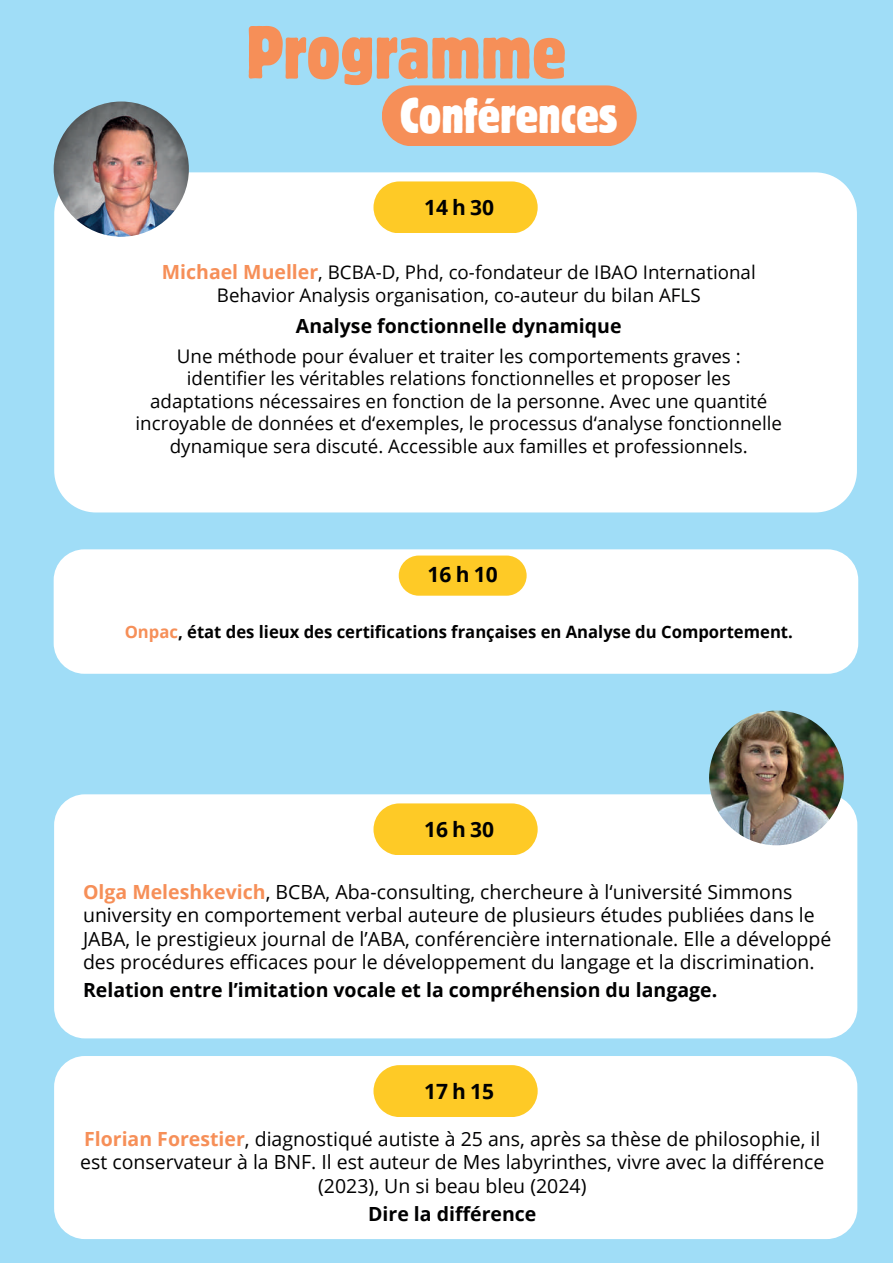
<style>
.page{position:relative;width:893px;height:1263px;background:#a0ddf7}
.page>*{position:absolute;margin:0;border:0;box-sizing:border-box;transform-origin:0 0}
.t1{font:condensed 74.1px "Block BE";color:#f68f58}
.t2{font:condensed 49.35px "Block BE";color:#fff}
.t3{font:700 21px "Open Sans";color:#000001}
.t4{font:19.5px/23.4px "Open Sans";color:#000001}
.t5{font:700 19.5px "Open Sans";color:#000001}
.t6{font:18.75px/22.5px "Open Sans";color:#000001;text-align:center}
.t7{font:700 17.1px "Open Sans";color:#000001}
.s1{font-weight:700;font-size:19.5px;color:#f68f58}
.s2{color:#f68f58}
.s3{font-weight:700;color:#f68f58}
</style>
<div class="page">
<div style="left:54px;top:1056px;width:803px;height:183px;background:#fff;border-radius:31px"></div>
<div style="left:54px;top:794px;width:803px;height:244px;background:#fff;border-radius:31px"></div>
<svg style="left:382px;top:85px;width:255px;height:61px;background:#f19361"></svg>
<div style="left:54px;top:172px;width:803px;height:340px;background:#fff"></div>
<svg style="left:373px;top:181px;width:165px;height:52px;background:#fece37"></svg>
<svg style="left:373px;top:803px;width:165px;height:52px;background:#fece37"></svg>
<svg style="left:373px;top:1065px;width:165px;height:52px;background:#fecd36"></svg>
<img style="left:54px;top:102px;width:135px;height:135px;border-radius:68px">
<img style="left:709px;top:710px;width:135px;height:135px;border-radius:67px">
<div style="left:54px;top:549px;width:804px;height:125px;background:#fff;border-radius:31px"></div>
<div style="left:399px;top:555px;width:128px;height:41px;background:#feca26;border-radius:20px"></div>
<h1 class="t1" style="left:246px;top:10px;width:321px">Programme</h1>
<h2 class="t2" style="left:400px;top:87px;width:219px">Conférences</h2>
<p class="t3" style="left:424px;top:193px;width:72px">14 h 30</p>
<p class="t6" style="left:162px;top:261px;width:595px"><span class="s1">Michael Mueller</span>, BCBA-D, Phd, co-fondateur de IBAO International<br>Behavior Analysis organisation, co-auteur du bilan AFLS</p>
<p class="t5" style="left:296px;top:312px;width:327px">Analyse fonctionnelle dynamique</p>
<p class="t6" style="left:135px;top:344px;width:648px">Une méthode pour évaluer et traiter les comportements graves : identifier les véritables relations fonctionnelles et proposer les adaptations nécessaires en fonction de la personne. Avec une quantité incroyable de données et d‘exemples, le processus d‘analyse fonctionnelle dynamique sera discuté. Accessible aux familles et professionnels.</p>
<p class="t3" style="left:428px;top:559px;width:72px">16 h 10</p>
<p class="t7" style="left:125px;top:620px;width:670px"><span class="s2">Onpac</span>, état des lieux des certifications françaises en Analyse du Comportement.</p>
<p class="t3" style="left:424px;top:815px;width:72px">16 h 30</p>
<p class="t4" style="left:83px;top:879px;width:750px"><span class="s3">Olga Meleshkevich</span>, BCBA, Aba-consulting, chercheure à l‘université Simmons university en comportement verbal auteure de plusieurs études publiées dans le JABA, le prestigieux journal de l’ABA, conférencière internationale. Elle a développé des procédures efficaces pour le développement du langage et la discrimination.</p>
<p class="t5" style="left:83px;top:976px;width:636px">Relation entre l’imitation vocale et la compréhension du langage.</p>
<p class="t3" style="left:424px;top:1077px;width:72px">17 h 15</p>
<p class="t4" style="left:80px;top:1127px;width:745px;text-align:center"><span class="s3">Florian Forestier</span>, diagnostiqué autiste à 25 ans, après sa thèse de philosophie, il est conservateur à la BNF. Il est auteur de Mes labyrinthes, vivre avec la différence (2023), Un si beau bleu (2024)</p>
<p class="t5" style="left:368px;top:1200px;width:170px">Dire la différence</p>
</div>
